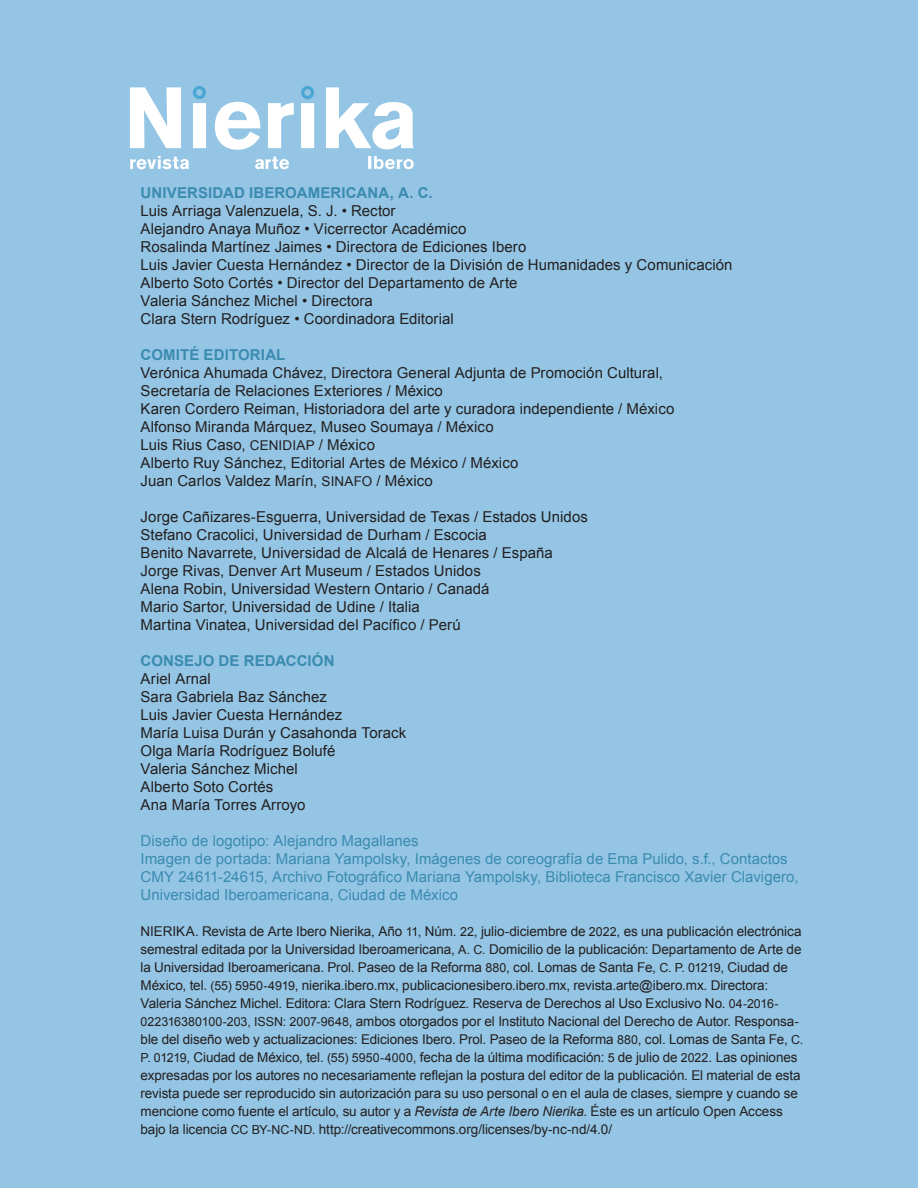
<style>
.page{position:relative;width:918px;height:1188px;background:#94c5e4}
.page>*{position:absolute;margin:0;border:0;box-sizing:border-box;transform-origin:0 0}
.Cuerpo_general{font:15px/18px "Arial";letter-spacing:.005em;color:#231f20}
.Cuerpo_general-2{font:15px/18px "Arial";letter-spacing:.005em;color:#3b8bb0}
.Cuerpo_general-3{font:700 15px "Arial";letter-spacing:.01em;color:#3b8bb0}
.Cuerpo_general-4{font:13.5px/18px "Arial";letter-spacing:-.01em;color:#231f20}
.s1{font-size:13.5px}
.s2{font-size:12.45px}
.s3{font-style:italic}
</style>
<div class="page">
<svg style="left:130px;top:86px;width:284px;height:64px"></svg>
<svg style="left:130px;top:156px;width:59px;height:13px"></svg>
<svg style="left:255px;top:157px;width:34px;height:12px"></svg>
<svg style="left:368px;top:156px;width:46px;height:13px"></svg>
<p class="Cuerpo_general-3" style="left:141px;top:182px;width:294px">UNIVERSIDAD IBEROAMERICANA, A. C.</p>
<p class="Cuerpo_general" style="left:141px;top:201px;width:256px">Luis Arriaga Valenzuela, S. J. • Rector</p>
<p class="Cuerpo_general" style="left:141px;top:219px;width:328px">Alejandro Anaya Muñoz • Vicerrector Académico</p>
<p class="Cuerpo_general" style="left:141px;top:237px;width:387px">Rosalinda Martínez Jaimes • Directora de Ediciones Ibero</p>
<p class="Cuerpo_general" style="left:141px;top:255px;width:593px">Luis Javier Cuesta Hernández • Director de la División de Humanidades y Comunicación<br>Alberto Soto Cortés • Director del Departamento de Arte</p>
<p class="Cuerpo_general" style="left:141px;top:291px;width:234px">Valeria Sánchez Michel • Directora</p>
<p class="Cuerpo_general" style="left:141px;top:309px;width:315px">Clara Stern Rodríguez • Coordinadora Editorial</p>
<p class="Cuerpo_general-3" style="left:141px;top:344px;width:146px">COMITÉ EDITORIAL</p>
<p class="Cuerpo_general" style="left:141px;top:363px;width:524px">Verónica Ahumada Chávez, Directora General Adjunta de Promoción Cultural,<br>Secretaría de Relaciones Exteriores / México</p>
<p class="Cuerpo_general" style="left:141px;top:399px;width:535px">Karen Cordero Reiman, Historiadora del arte y curadora independiente / México</p>
<p class="Cuerpo_general" style="left:141px;top:417px;width:355px">Alfonso Miranda Márquez, Museo Soumaya / México</p>
<p class="Cuerpo_general" style="left:141px;top:435px;width:236px">Luis Rius Caso, <span class="s1">CENIDIAP</span> / México</p>
<p class="Cuerpo_general" style="left:141px;top:453px;width:379px">Alberto Ruy Sánchez, Editorial Artes de México / México</p>
<p class="Cuerpo_general" style="left:141px;top:471px;width:294px">Juan Carlos Valdez Marín, <span class="s1">SINAFO</span> / México</p>
<p class="Cuerpo_general" style="left:141px;top:507px;width:449px">Jorge Cañizares-Esguerra, Universidad de Texas / Estados Unidos</p>
<p class="Cuerpo_general" style="left:141px;top:525px;width:348px">Stefano Cracolici, Universidad de Durham / Escocia</p>
<p class="Cuerpo_general" style="left:141px;top:543px;width:414px">Benito Navarrete, Universidad de Alcalá de Henares / España</p>
<p class="Cuerpo_general" style="left:141px;top:561px;width:342px">Jorge Rivas, Denver Art Museum / Estados Unidos</p>
<p class="Cuerpo_general" style="left:141px;top:579px;width:351px">Alena Robin, Universidad Western Ontario / Canadá</p>
<p class="Cuerpo_general" style="left:141px;top:597px;width:281px">Mario Sartor, Universidad de Udine / Italia</p>
<p class="Cuerpo_general" style="left:141px;top:615px;width:322px">Martina Vinatea, Universidad del Pacífico / Perú</p>
<p class="Cuerpo_general-3" style="left:141px;top:650px;width:196px">CONSEJO DE REDACCIÓN</p>
<p class="Cuerpo_general" style="left:141px;top:669px;width:72px">Ariel Arnal</p>
<p class="Cuerpo_general" style="left:141px;top:687px;width:188px">Sara Gabriela Baz Sánchez</p>
<p class="Cuerpo_general" style="left:141px;top:705px;width:203px">Luis Javier Cuesta Hernández</p>
<p class="Cuerpo_general" style="left:141px;top:723px;width:267px">María Luisa Durán y Casahonda Torack</p>
<p class="Cuerpo_general" style="left:141px;top:741px;width:196px">Olga María Rodríguez Bolufé</p>
<p class="Cuerpo_general" style="left:141px;top:759px;width:159px">Valeria Sánchez Michel</p>
<p class="Cuerpo_general" style="left:141px;top:777px;width:134px">Alberto Soto Cortés</p>
<p class="Cuerpo_general" style="left:141px;top:795px;width:166px">Ana María Torres Arroyo</p>
<p class="Cuerpo_general-2" style="left:141px;top:831px;width:280px">Diseño de logotipo: Alejandro Magallanes</p>
<p class="Cuerpo_general-2" style="left:141px;top:849px;width:659px">Imagen de portada: Mariana Yampolsky, Imágenes de coreografía de Ema Pulido, s.f., Contactos<br>CMY 24611-24615, Archivo Fotográfico Mariana Yampolsky, Biblioteca Francisco Xavier Clavigero,<br>Universidad Iberoamericana, Ciudad de México</p>
<p class="Cuerpo_general-4" style="left:141px;top:922px;width:664px">NIERIKA. Revista de Arte Ibero Nierika, Año <span class="s2">11</span>, Núm. <span class="s2">22</span>, julio-diciembre de <span class="s2">2022</span>, es una publicación electrónica semestral editada por la Universidad Iberoamericana, <span class="s2">A. C.</span> Domicilio de la publicación: Departamento de Arte de la Universidad Iberoamericana. Prol. Paseo de la Reforma <span class="s2">880</span>, col. Lomas de Santa Fe, <span class="s2">C. P. 01219</span>, Ciudad de México, tel. <span class="s2">(55) 5950-4919</span>, nierika.ibero.mx, publicacionesibero.ibero.mx, revista.arte@ibero.mx. Directora:<br>Valeria Sánchez Michel. Editora: Clara Stern Rodríguez. Reserva de Derechos al Uso Exclusivo No. <span class="s2">04-2016- 022316380100-203, ISSN: 2007-9648</span>, ambos otorgados por el Instituto Nacional del Derecho de Autor. Responsa&shy;ble del diseño web y actualizaciones: Ediciones Ibero. Prol. Paseo de la Reforma <span class="s2">880</span>, col. Lomas de Santa Fe, <span class="s2">C.<br>P. 01219</span>, Ciudad de México, tel. <span class="s2">(55) 5950-4000</span>, fecha de la última modificación: <span class="s2">5</span> de julio de <span class="s2">2022</span>. Las opiniones expresadas por los autores no necesariamente reflejan la postura del editor de la publicación. El material de esta revista puede ser reproducido sin autorización para su uso personal o en el aula de clases, siempre y cuando se mencione como fuente el artículo, su autor y a <span class="s3">Revista de Arte Ibero Nierika</span>. Éste es un artículo Open Access bajo la licencia <span class="s2">CC BY-NC-ND</span>. http://creativecommons.org/licenses/by-nc-nd/4.0/</p>
</div>
